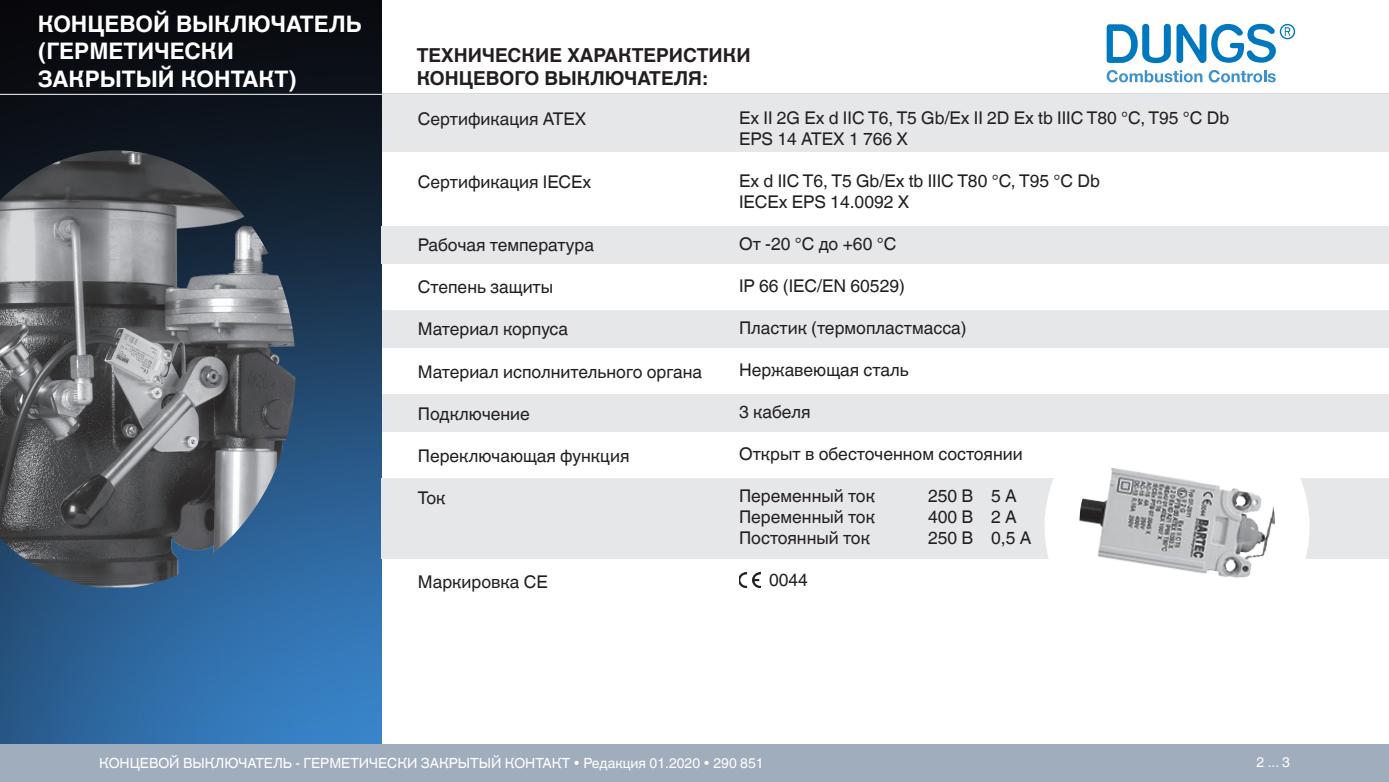
<style>
.page{position:relative;width:1389px;height:782px;background:#fff}
.page>*{position:absolute;margin:0;border:0;box-sizing:border-box;transform-origin:0 0}
.t1{font:700 22.75px/27.3px "Helvetica World";color:#fff}
._10p-leicht{font:700 19.25px/23.1px "Helvetica World";color:#231f20}
._10p-leicht-2{font:17.5px "Helvetica World";color:#231f20}
._10p-fett{font:17.5px "Helvetica World";color:#231f20}
.t2{font:14px "Helvetica World";color:#fff}
</style>
<div class="page">
<img style="left:0;top:0;width:382px;height:744px">
<div style="left:0;top:744px;width:1389px;height:37px;background:#a0adbc"></div>
<hr style="left:0;top:94px;width:382px;height:1px;background:#fff">
<svg style="left:1107px;top:24px;width:188px;height:39px"></svg>
<svg style="left:1107px;top:70px;width:95px;height:12px"></svg>
<svg style="left:1209px;top:70px;width:67px;height:12px"></svg>
<div style="left:382px;top:477px;width:1007px;height:81px;background:#e6e7e9"></div>
<div style="left:382px;top:94px;width:1007px;height:58px;background:#e6e7e9"></div>
<div style="left:382px;top:310px;width:1007px;height:37px;background:#e6e7e9"></div>
<div style="left:382px;top:226px;width:1007px;height:37px;background:#e6e7e9"></div>
<img style="left:739px;top:572px;width:21px;height:15px">
<div style="left:1045px;top:394px;width:265px;height:264px;background:#fff;border-radius:50%"></div>
<img style="left:1072px;top:431px;width:210px;height:147px">
<div style="left:382px;top:394px;width:1007px;height:37px;background:#e6e7e9"></div>
<img style="left:0;top:150px;width:296px;height:437px">
<p class="t1" style="left:38px;top:10px;width:326px">КОНЦЕВОЙ ВЫКЛЮЧАТЕЛЬ (ГЕРМЕТИЧЕСКИ<br>ЗАКРЫТЫЙ КОНТАКТ)</p>
<p class="_10p-leicht" style="left:417px;top:44px;width:335px">ТЕХНИЧЕСКИЕ ХАРАКТЕРИСТИКИ<br>КОНЦЕВОГО ВЫКЛЮЧАТЕЛЯ:</p>
<p class="_10p-leicht-2" style="left:418px;top:109px;width:170px">Сертификация ATEX</p>
<p class="_10p-leicht-2" style="left:418px;top:172px;width:175px">Сертификация IECEx</p>
<p class="_10p-leicht-2" style="left:418px;top:235px;width:178px">Рабочая температура</p>
<p class="_10p-leicht-2" style="left:418px;top:277px;width:137px">Степень защиты</p>
<p class="_10p-leicht-2" style="left:418px;top:319px;width:152px">Материал корпуса</p>
<p class="_10p-leicht-2" style="left:418px;top:361px;width:286px">Материал исполнительного органа</p>
<p class="_10p-leicht-2" style="left:418px;top:403px;width:114px">Подключение</p>
<p class="_10p-leicht-2" style="left:418px;top:445px;width:213px">Переключающая функция</p>
<p class="_10p-leicht-2" style="left:418px;top:487px;width:29px">Ток</p>
<p class="_10p-leicht-2" style="left:418px;top:571px;width:131px">Маркировка CE</p>
<p class="_10p-leicht-2" style="left:739px;top:108px;width:492px">Ex II 2G Ex d IIC T6, T5 Gb/Ex II 2D Ex tb IIIC T80 °C, T95 °C Db</p>
<p class="_10p-leicht-2" style="left:739px;top:129px;width:170px">EPS 14 ATEX 1 766 X</p>
<p class="_10p-leicht-2" style="left:739px;top:171px;width:362px">Ex d IIC T6, T5 Gb/Ex tb IIIC T80 °C, T95 °C Db</p>
<p class="_10p-leicht-2" style="left:739px;top:192px;width:172px">IECEx EPS 14.0092 X</p>
<p class="_10p-leicht-2" style="left:739px;top:234px;width:159px">От -20 °C до +60 °C</p>
<p class="_10p-fett" style="left:739px;top:276px;width:167px">IP 66 (IEC/EN 60529)</p>
<p class="_10p-fett" style="left:739px;top:318px;width:229px">Пластик (термопластмасса)</p>
<p class="_10p-fett" style="left:739px;top:360px;width:171px">Нержавеющая сталь</p>
<p class="_10p-fett" style="left:739px;top:402px;width:73px">3 кабеля</p>
<p class="_10p-fett" style="left:739px;top:444px;width:285px">Открыт в обесточенном состоянии</p>
<p class="_10p-fett" style="left:739px;top:486px;width:137px">Переменный ток</p>
<p class="_10p-fett" style="left:928px;top:486px;width:90px">250 В 5 А</p>
<p class="_10p-fett" style="left:739px;top:507px;width:137px">Переменный ток</p>
<p class="_10p-fett" style="left:928px;top:507px;width:90px">400 В 2 А</p>
<p class="_10p-fett" style="left:739px;top:528px;width:132px">Постоянный ток</p>
<p class="_10p-fett" style="left:928px;top:528px;width:105px">250 В 0,5 А</p>
<p class="_10p-fett" style="left:769px;top:570px;width:40px">0044</p>
<p class="t2" style="left:99px;top:754px;width:666px">КОНЦЕВОЙ ВЫКЛЮЧАТЕЛЬ - ГЕРМЕТИЧЕСКИ ЗАКРЫТЫЙ КОНТАКТ • Редакция 01.2020 • 290 851</p>
<p class="t2" style="left:1257px;top:754px;width:35px">2 ...3</p>
</div>
